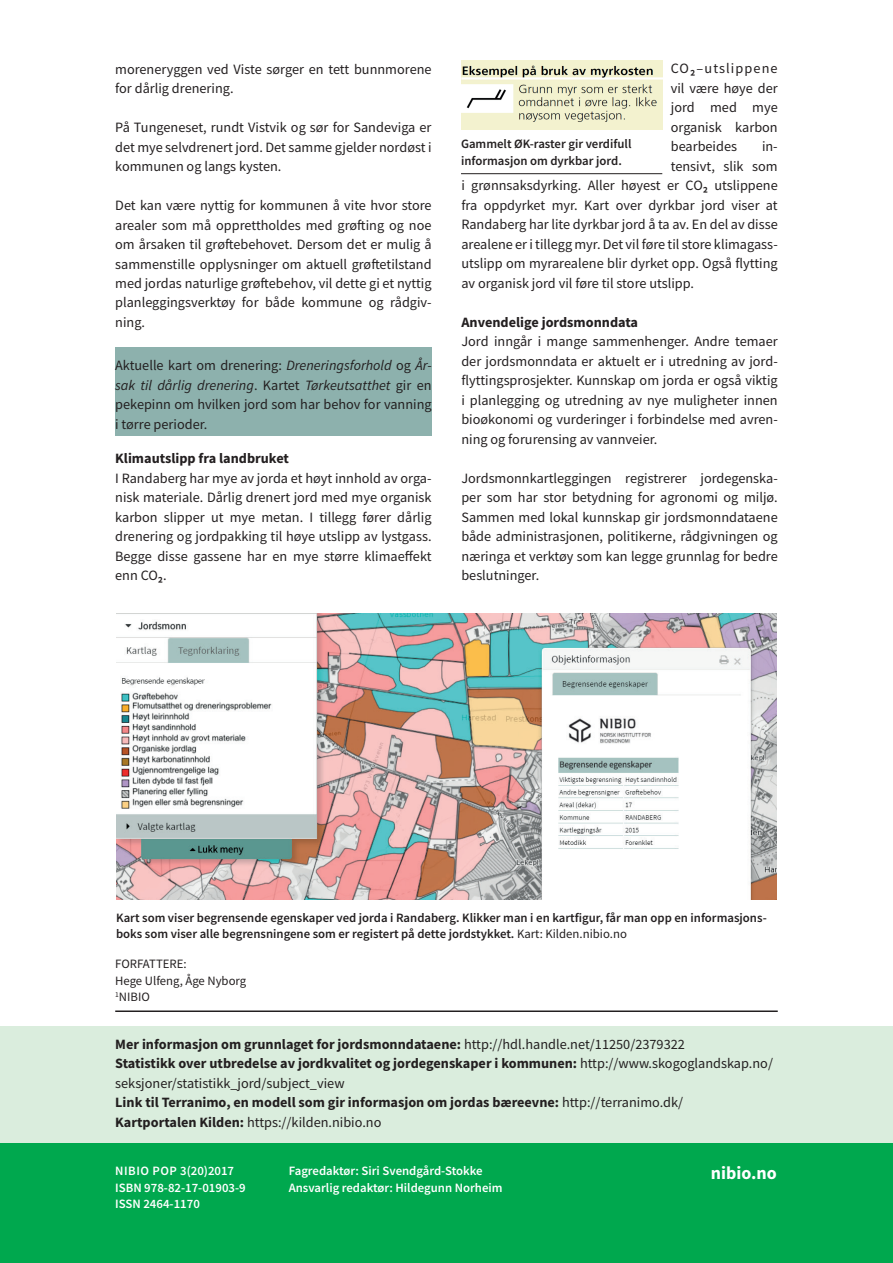
<style>
.page{position:relative;width:893px;height:1263px;background:#fff}
.page>*{position:absolute;margin:0;border:0;box-sizing:border-box;transform-origin:0 0}
.t1{font:700 18px "Source Sans Pro";color:#fff}
.t2{font:14.25px/19.5px "Source Sans Pro";color:#231f20;text-align:justify}
.t3{font:700 14.25px/19.5px "Source Sans Pro";color:#231f20}
.t4{font:600 12.75px/16.5px "Source Sans Pro";color:#231f20}
.t5{font:600 12.75px/16.5px "Source Sans Pro";color:#fff}
.t6{font:12.75px/16.5px "Source Sans Pro";color:#231f20}
.s1{font-style:italic}
.s2{font-weight:600}
.s3{font-weight:400}
</style>
<div class="page">
<div style="left:0;top:1142px;width:893px;height:121px;background:#00a84e"></div>
<div style="left:115px;top:347px;width:317px;height:89px;background:#8db1ad"></div>
<hr style="left:115px;top:1010px;width:663px;height:2px;background:#231f20">
<div style="left:0;top:1026px;width:893px;height:116px;background:#daeddd"></div>
<img style="left:116px;top:613px;width:661px;height:286px">
<img style="left:461px;top:60px;width:201px;height:69px">
<hr style="left:461px;top:173px;width:201px;height:1px;background:#231f20">
<p class="t2" style="left:115px;top:59px;width:318px">moreneryggen ved Viste sørger en tett bunnmorene for dårlig drenering.</p>
<p class="t2" style="left:115px;top:117px;width:318px">På Tungeneset, rundt Vistvik og sør for Sandeviga er det mye selvdrenert jord. Det samme gjelder nordøst i kommunen og langs kysten.</p>
<p class="t2" style="left:115px;top:195px;width:318px">Det kan være nyttig for kommunen å vite hvor store arealer som må opprettholdes med grøfting og noe om årsaken til grøftebehovet. Dersom det er mulig å sammenstille opplysninger om aktuell grøftetilstand med jordas naturlige grøftebehov, vil dette gi et nyttig planleggingsverktøy for både kommune og rådgiv&shy;ning.</p>
<p class="t2" style="left:115px;top:356px;width:318px">Aktuelle kart om drenering: <span class="s1">Dreneringsforhold</span> og <span class="s1">År&shy;sak til dårlig drenering</span>. Kartet <span class="s1">Tørkeutsatthet</span> gir en pekepinn om hvilken jord som har behov for vanning i tørre perioder.</p>
<p class="t3" style="left:115px;top:449px;width:175px">Klimautslipp fra landbruket</p>
<p class="t2" style="left:115px;top:468px;width:318px">I Randaberg har mye av jorda et høyt innhold av orga&shy;nisk materiale. Dårlig drenert jord med mye organisk karbon slipper ut mye metan. I tillegg fører dårlig drenering og jordpakking til høye utslipp av lystgass.<br>Begge disse gassene har en mye større klimaeffekt enn CO<span class="s2">₂</span>.</p>
<p class="t2" style="left:671px;top:59px;width:108px">CO<span class="s2">₂</span>–utslippene vil være høye der jord med mye organisk karbon bearbeides</p>
<p class="t4" style="left:461px;top:136px;width:172px">Gammelt ØK-raster gir verdifull informasjon om dyrkbar jord.</p>
<p class="t2" style="left:762px;top:137px;width:17px">in-</p>
<p class="t2" style="left:671px;top:156px;width:108px">tensivt, slik som</p>
<p class="t2" style="left:461px;top:176px;width:318px">i grønnsaksdyrking. Aller høyest er CO<span class="s2">₂</span> utslippene</p>
<p class="t2" style="left:461px;top:195px;width:318px">fra oppdyrket myr. Kart over dyrkbar jord viser at</p>
<p class="t2" style="left:461px;top:215px;width:318px">Randaberg har lite dyrkbar jord å ta av. En del av disse</p>
<p class="t2" style="left:461px;top:234px;width:318px">arealene er i tillegg myr. Det vil føre til store klimagass-</p>
<p class="t2" style="left:461px;top:254px;width:318px">utslipp om myrarealene blir dyrket opp. Også flytting</p>
<p class="t2" style="left:461px;top:273px;width:234px">av organisk jord vil føre til store utslipp.</p>
<p class="t3" style="left:461px;top:312px;width:178px">Anvendelige jordsmonndata</p>
<p class="t2" style="left:461px;top:332px;width:318px">Jord inngår i mange sammenhenger. Andre temaer der jordsmonndata er aktuelt er i utredning av jord&shy;flyttingsprosjekter. Kunnskap om jorda er også viktig i planlegging og utredning av nye muligheter innen bioøkonomi og vurderinger i forbindelse med avren&shy;ning og forurensing av vannveier.</p>
<p class="t2" style="left:461px;top:468px;width:318px">Jordsmonnkartleggingen registrerer jordegenska&shy;per som har stor betydning for agronomi og miljø.<br>Sammen med lokal kunnskap gir jordsmonndataene både administrasjonen, politikerne, rådgivningen og næringa et verktøy som kan legge grunnlag for bedre beslutninger.</p>
<p class="t4" style="left:116px;top:909px;width:652px">Kart som viser begrensende egenskaper ved jorda i Randaberg. Klikker man i en kartfigur, får man opp en informasjons&shy;boks som viser alle begrensningene som er registert på dette jordstykket. <span class="s3">Kart: Kilden.nibio.no</span></p>
<p class="t6" style="left:115px;top:956px;width:133px">FORFATTERE:<br>Hege Ulfeng, Åge Nyborg<br><sup>1</sup>NIBIO</p>
<p class="t3" style="left:115px;top:1034px;width:659px">Mer informasjon om grunnlaget for jordsmonndataene: <span class="s3">http://hdl.handle.net/11250/2379322<br></span>Statistikk over utbredelse av jordkvalitet og jordegenskaper i kommunen: <span class="s3">http://www.skogoglandskap.no/ seksjoner/statistikk_jord/subject_view<br></span>Link til Terranimo, en modell som gir informasjon om jordas bæreevne: <span class="s3">http://terranimo.dk/<br></span>Kartportalen Kilden: <span class="s3">https://kilden.nibio.no</span></p>
<p class="t5" style="left:115px;top:1163px;width:132px">NIBIO POP 3(20)2017<br>ISBN 978-82-17-01903-9<br>ISSN 2464-1170</p>
<p class="t5" style="left:289px;top:1163px;width:195px">Fagredaktør: Siri Svendgård-Stokke</p>
<p class="t1" style="left:711px;top:1161px;width:68px">nibio.no</p>
<p class="t5" style="left:289px;top:1179px;width:215px">Ansvarlig redaktør: Hildegunn Norheim</p>
</div>
